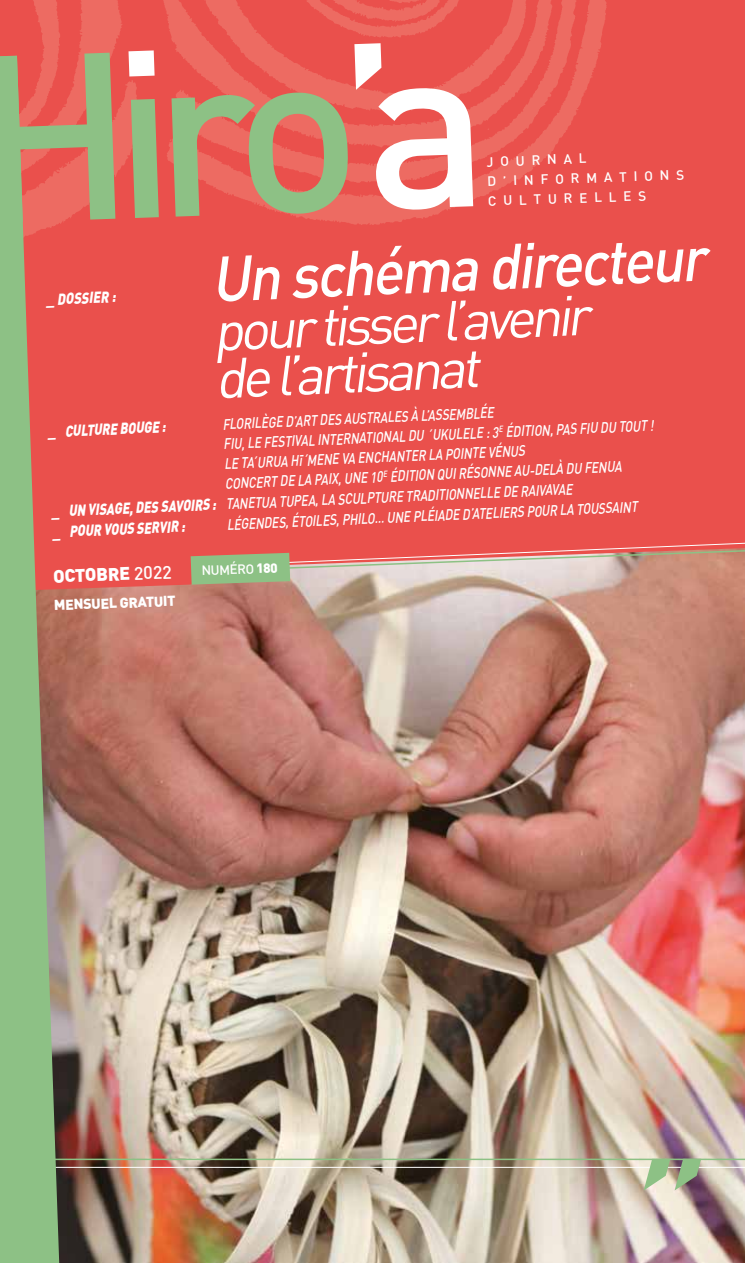
<style>
.page{position:relative;width:745px;height:1263px;background:#fff}
.page>*{position:absolute;margin:0;border:0;box-sizing:border-box;transform-origin:0 0}
.t1{font:italic 500 63px "DIN";color:#fff;scale:.91 1}
.t2{font:italic 55.5px/48.2px "DIN";color:#fff}
.t3{font:900 18px "DIN";color:#fff}
.t4{font:italic 900 15.75px "DIN";color:#fff;scale:.79 1}
.t5{font:italic 900 15.75px "DIN";color:#fff;scale:.81 1}
.t6{font:italic 500 15px "DIN";color:#fff;scale:.79 1}
.t7{font:900 14.25px "DIN";color:#fff}
.t8{font:500 13.5px/19.6px "DIN";color:#fff}
.t9{font:500 13.35px "DIN";color:#fff}
.s1{font-size:11.25px}
.s2{font-weight:900;font-size:15.75px}
.s3{font-weight:500}
.s4{font-weight:900}
</style>
<div class="page">
<img style="left:59px;top:590px;width:685px;height:673px">
<div style="left:59px;top:0;width:685px;height:541px;background:#ea504c"></div>
<img style="left:0;top:0;width:622px;height:300px">
<hr style="left:0;top:1158px;width:744px;height:2px;background:#8dc185">
<hr style="left:0;top:1167px;width:744px;height:1px;background:#fff">
<svg style="left:643px;top:1160px;width:57px;height:30px;background:#a5b494"></svg>
<svg style="left:59px;top:541px;width:685px;height:49px;background:#d68c7f"></svg>
<svg style="left:0;top:53px;width:348px;height:170px;background:#c88167"></svg>
<svg style="left:354px;top:43px;width:119px;height:167px"></svg>
<svg style="left:128px;top:50px;width:26px;height:26px"></svg>
<svg style="left:0;top:56px;width:59px;height:1207px;background:#a39f75"></svg>
<svg style="left:163px;top:425px;width:3px;height:7px"></svg>
<svg style="left:487px;top:426px;width:16px;height:12px"></svg>
<svg style="left:650px;top:420px;width:3px;height:11px"></svg>
<svg style="left:371px;top:471px;width:16px;height:11px"></svg>
<svg style="left:51px;top:504px;width:35px;height:16px"></svg>
<p class="t5" style="left:46px;top:289px;width:87px;rotate:-2deg">_ DOSSIER :</p>
<p class="t8" style="left:486px;top:151px;width:198px;rotate:-2deg">J O U R N A L<br>D ’ I N F O R M A T I O N S<br>C U L T U R E L L E S</p>
<h1 class="t1" style="left:209px;top:237px;width:545px;rotate:-2deg">Un schéma directeur</h1>
<h2 class="t2" style="left:212px;top:304px;width:378px;rotate:-2deg">pour tisser l’avenir de l’artisanat</h2>
<p class="t4" style="left:48px;top:421px;width:21px;rotate:-2deg">_ culture</p>
<p class="t4" style="left:119px;top:418px;width:11px;rotate:-2deg">bouge</p>
<p class="t6" style="left:222px;top:415px;width:18px;rotate:-2deg">Floril</p>
<p class="t6" style="left:260px;top:413px;width:53px;rotate:-2deg">ège d’art</p>
<p class="t6" style="left:319px;top:410px;width:50px;rotate:-2deg">des Australes</p>
<p class="t6" style="left:410px;top:406px;width:45px;rotate:-2deg">à l’Assem</p>
<p class="t6" style="left:464px;top:404px;width:19px;rotate:-2deg">blée</p>
<p class="t6" style="left:223px;top:434px;width:69px;rotate:-2deg">FIU, le Festi</p>
<p class="t6" style="left:294px;top:431px;width:43px;rotate:-2deg">val International</p>
<p class="t6" style="left:407px;top:426px;width:60px;rotate:-2deg">du ´ukulele</p>
<p class="t6" style="left:505px;top:422px;width:10px;rotate:-2deg">édition</p>
<p class="t6" style="left:549px;top:420px;width:97px;rotate:-2deg">, pasfiu dutout</p>
<p class="t6" style="left:224px;top:454px;width:51px;rotate:-2deg">Le Ta´urua</p>
<p class="t6" style="left:290px;top:451px;width:35px;rotate:-2deg">H<span class="s1">I</span>-´mene</p>
<p class="t6" style="left:341px;top:449px;width:31px;rotate:-2deg">va enchanter</p>
<p class="t6" style="left:427px;top:445px;width:40px;rotate:-2deg">la pointe</p>
<p class="t6" style="left:487px;top:443px;width:10px;rotate:-2deg">Vénus</p>
<p class="t6" style="left:224px;top:474px;width:19px;rotate:-2deg">Concert</p>
<p class="t6" style="left:279px;top:471px;width:91px;rotate:-2deg">de la pai x, une</p>
<p class="t6" style="left:389px;top:467px;width:10px;rotate:-2deg">édition</p>
<p class="t6" style="left:436px;top:464px;width:37px;rotate:-2deg">qui résonne</p>
<p class="t6" style="left:513px;top:461px;width:99px;rotate:-2deg">au-del à du fenua</p>
<p class="t4" style="left:87px;top:499px;width:21px;rotate:-2deg">visage</p>
<p class="t4" style="left:129px;top:497px;width:79px;rotate:-2deg">, des sa voirs</p>
<p class="t6" style="left:211px;top:495px;width:35px;rotate:-2deg"><span class="s2">:</span> Tanetua</p>
<p class="t6" style="left:278px;top:492px;width:84px;rotate:-2deg">Tupea , la scul</p>
<p class="t6" style="left:366px;top:488px;width:19px;rotate:-2deg">pture</p>
<p class="t6" style="left:405px;top:486px;width:10px;rotate:-2deg">traditionnelle</p>
<p class="t6" style="left:502px;top:482px;width:79px;rotate:-2deg">de Rai vavae</p>
<p class="t4" style="left:52px;top:521px;width:169px;rotate:-2deg">_ pour vous ser vir :</p>
<p class="t6" style="left:226px;top:515px;width:37px;rotate:-2deg">Légendes</p>
<p class="t6" style="left:285px;top:512px;width:17px;rotate:-2deg">, étoiles</p>
<p class="t6" style="left:335px;top:510px;width:27px;rotate:-2deg">, philo</p>
<p class="t6" style="left:374px;top:508px;width:25px;rotate:-2deg">… une</p>
<p class="t6" style="left:412px;top:507px;width:19px;rotate:-2deg">pléiade</p>
<p class="t6" style="left:461px;top:505px;width:22px;rotate:-2deg">d’ateliers</p>
<p class="t6" style="left:526px;top:502px;width:19px;rotate:-2deg">pour</p>
<p class="t6" style="left:559px;top:500px;width:39px;rotate:-2deg">La Toussaint</p>
<p class="t3" style="left:53px;top:564px;width:120px;rotate:-2deg">OCTOBRE <span class="s3">2022</span></p>
<p class="t9" style="left:201px;top:562px;width:78px;rotate:-2deg">NUMÉRO <span class="s4">180</span></p>
<p class="t7" style="left:54px;top:595px;width:123px;rotate:-2deg">MENSUEL GRATUIT</p>
</div>
